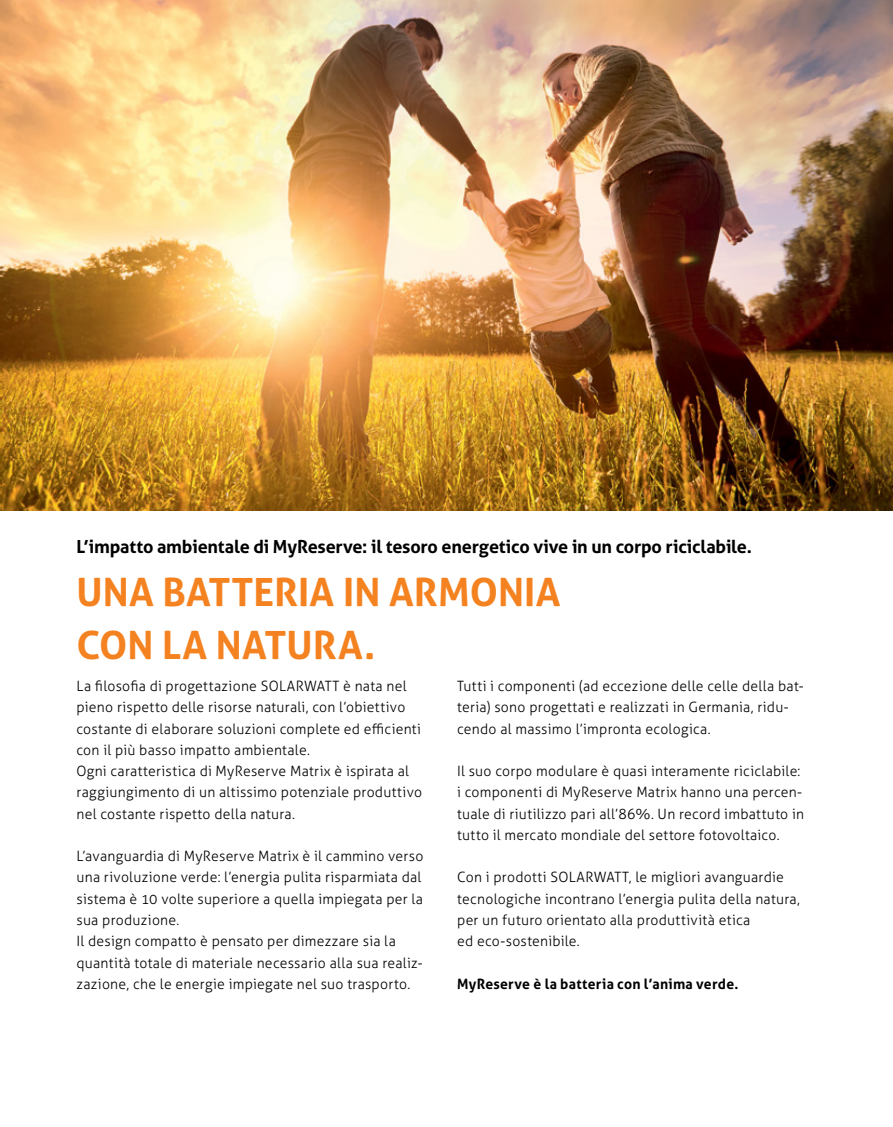
<style>
.page{position:relative;width:893px;height:1127px;background:#fff}
.page>*{position:absolute;margin:0;border:0;box-sizing:border-box;transform-origin:0 0}
.t1{font:700 39px/53.1px "Aller";letter-spacing:.005em;color:#f58220}
.t2{font:700 18px "Aller";letter-spacing:-.01em;color:#000}
.t3{font:300 14.25px/21.3px "Aller";letter-spacing:.02em;color:#000}
.t4{font:700 14.25px "Aller";letter-spacing:.02em;color:#000}
</style>
<div class="page">
<img style="left:0;top:0;width:893px;height:510px">
<p class="t2" style="left:77px;top:535px;width:677px">L’impatto ambientale di MyReserve: il tesoro energetico vive in un corpo riciclabile.</p>
<h1 class="t1" style="left:77px;top:565px;width:485px">UNA BATTERIA IN ARMONIA<br>CON LA NATURA.</h1>
<p class="t3" style="left:77px;top:675px;width:347px">La filosofia di progettazione SOLARWATT è nata nel pieno rispetto delle risorse naturali, con l’obiettivo costante di elaborare soluzioni complete ed efficienti con il più basso impatto ambientale.<br>Ogni caratteristica di MyReserve Matrix è ispirata al raggiungimento di un altissimo potenziale produttivo nel costante rispetto della natura.</p>
<p class="t3" style="left:77px;top:845px;width:348px">L’avanguardia di MyReserve Matrix è il cammino verso una rivoluzione verde: l’energia pulita risparmiata dal sistema è 10 volte superiore a quella impiegata per la sua produzione.<br>Il design compatto è pensato per dimezzare sia la quantità totale di materiale necessario alla sua realiz&shy;zazione, che le energie impiegate nel suo trasporto.</p>
<p class="t3" style="left:457px;top:675px;width:348px">Tutti i componenti (ad eccezione delle celle della bat&shy;teria) sono progettati e realizzati in Germania, ridu&shy;cendo al massimo l’impronta ecologica.</p>
<p class="t3" style="left:457px;top:760px;width:348px">Il suo corpo modulare è quasi interamente riciclabile: i componenti di MyReserve Matrix hanno una percen&shy;tuale di riutilizzo pari all’86%. Un record imbattuto in tutto il mercato mondiale del settore fotovoltaico.</p>
<p class="t3" style="left:457px;top:867px;width:344px">Con i prodotti SOLARWATT, le migliori avanguardie tecnologiche incontrano l’energia pulita della natura, per un futuro orientato alla produttività etica<br>ed eco-sostenibile.</p>
<p class="t4" style="left:457px;top:975px;width:283px">MyReserve è la batteria con l’anima verde.</p>
</div>
